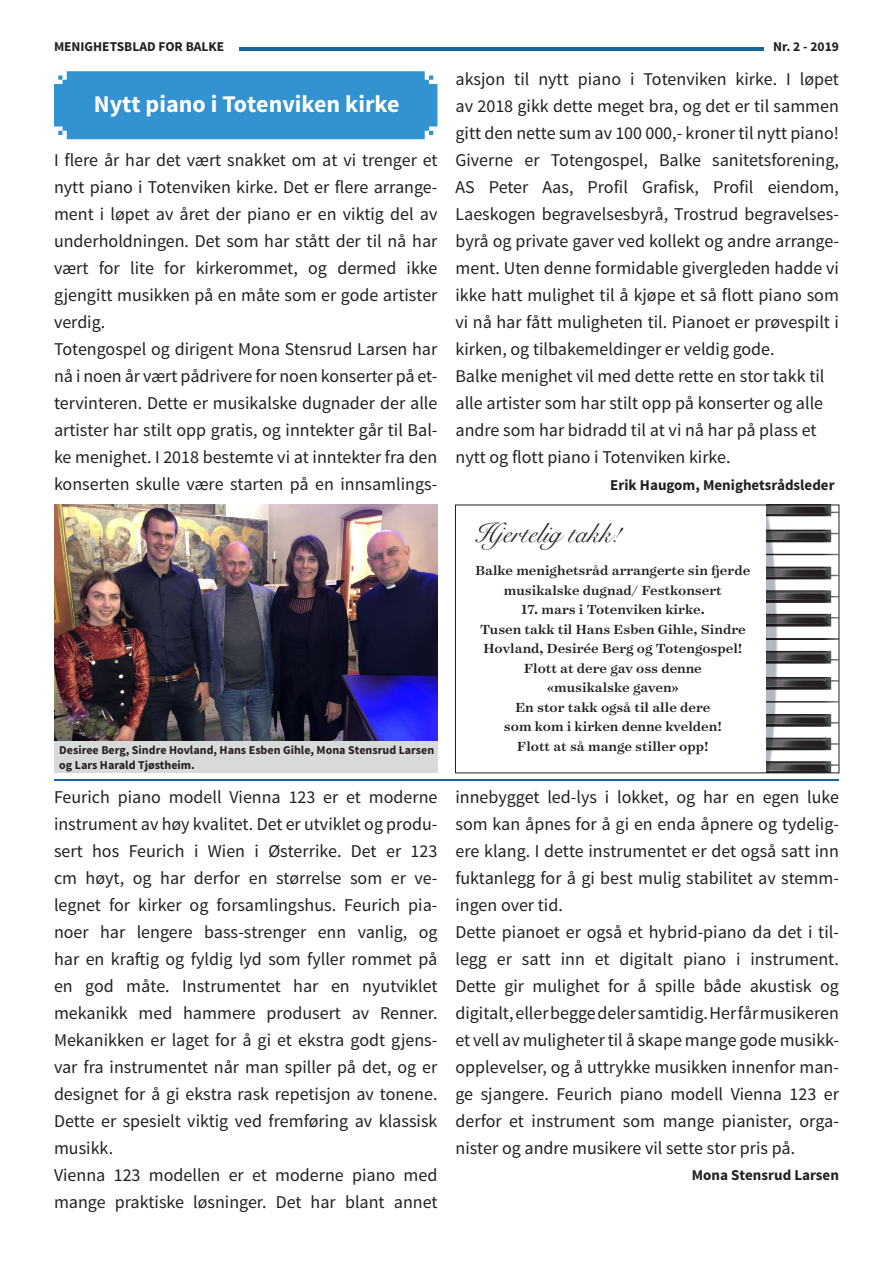
<style>
.page{position:relative;width:893px;height:1263px;background:#fff}
.page>*{position:absolute;margin:0;border:0;box-sizing:border-box;transform-origin:0 0}
.t1{font:27px "Snell Roundhand";color:#231f20}
.t2{font:700 24px "Source Sans Pro";color:#fff}
.t3{font:18px/27px "Source Sans Pro";color:#231f20;text-align:justify}
.t4{font:500 15px/19.5px "Surveyor Text";color:#231f20;text-align:center}
.t5{font:700 15px "Source Sans Pro";color:#231f20}
.t6{font:700 13.5px "Source Sans Pro";color:#231f20}
.t7{font:700 12px "Source Sans Pro";color:#231f20}
</style>
<div class="page">
<hr style="left:239px;top:47px;width:525px;height:4px;background:#19669b">
<img style="left:54px;top:505px;width:383px;height:236px">
<div style="left:54px;top:71px;width:383px;height:68px;background:#3393d0"></div>
<svg style="left:766px;top:507px;width:71px;height:264px"></svg>
<div style="left:455px;top:505px;width:384px;height:268px;border:1px solid #231f20"></div>
<div style="left:54px;top:741px;width:383px;height:32px;background:#d8d9db"></div>
<hr style="left:54px;top:779px;width:785px;height:1px;background:#18669b">
<p class="t6" style="left:54px;top:38px;width:172px">MENIGHETSBLAD FOR BALKE</p>
<p class="t6" style="left:773px;top:38px;width:67px">Nr. 2 - 2019</p>
<p class="t2" style="left:94px;top:88px;width:307px">Nytt piano i Totenviken kirke</p>
<p class="t3" style="left:54px;top:147px;width:385px">I flere år har det vært snakket om at vi trenger et nytt piano i Totenviken kirke. Det er flere arrange&shy;ment i løpet av året der piano er en viktig del av underholdningen. Det som har stått der til nå har vært for lite for kirkerommet, og dermed ikke gjengitt musikken på en måte som er gode artister verdig.</p>
<p class="t3" style="left:54px;top:336px;width:385px">Totengospel og dirigent Mona Stensrud Larsen har nå i noen år vært pådrivere for noen konserter på et&shy;tervinteren. Dette er musikalske dugnader der alle artister har stilt opp gratis, og inntekter går til Bal&shy;ke menighet. I 2018 bestemte vi at inntekter fra den konserten skulle være starten på en innsamlings-</p>
<p class="t7" style="left:59px;top:743px;width:377px">Desiree Berg, Sindre Hovland, Hans Esben Gihle, Mona Stensrud Larsen</p>
<p class="t7" style="left:59px;top:757px;width:137px">og Lars Harald Tjøstheim.</p>
<p class="t3" style="left:54px;top:784px;width:385px">Feurich piano modell Vienna 123 er et moderne instrument av høy kvalitet. Det er utviklet og produ-</p>
<p class="t3" style="left:54px;top:838px;width:385px">sert hos Feurich i Wien i Østerrike. Det er 123 cm høyt, og har derfor en størrelse som er ve&shy;legnet for kirker og forsamlingshus. Feurich pia&shy;noer har lengere bass-strenger enn vanlig, og har en kraftig og fyldig lyd som fyller rommet på en god måte. Instrumentet har en nyutviklet mekanikk med hammere produsert av Renner.<br>Mekanikken er laget for å gi et ekstra godt gjens&shy;var fra instrumentet når man spiller på det, og er designet for å gi ekstra rask repetisjon av tonene.<br>Dette er spesielt viktig ved fremføring av klassisk musikk.</p>
<p class="t3" style="left:54px;top:1162px;width:385px">Vienna 123 modellen er et moderne piano med mange praktiske løsninger. Det har blant annet</p>
<p class="t3" style="left:455px;top:66px;width:385px">aksjon til nytt piano i Totenviken kirke. I løpet av 2018 gikk dette meget bra, og det er til sammen gitt den nette sum av 100 000,- kroner til nytt piano!<br>Giverne er Totengospel, Balke sanitetsforening, AS Peter Aas, Profil Grafisk, Profil eiendom, Laeskogen begravelsesbyrå, Trostrud begravelses&shy;byrå og private gaver ved kollekt og andre arrange&shy;ment. Uten denne formidable givergleden hadde vi ikke hatt mulighet til å kjøpe et så flott piano som vi nå har fått muligheten til. Pianoet er prøvespilt i kirken, og tilbakemeldinger er veldig gode.</p>
<p class="t3" style="left:455px;top:363px;width:370px;text-align:left">Balke menighet vil med dette rette en stor takk til alle artister som har stilt opp på konserter og alle andre som har bidradd til at vi nå har på plass et nytt og flott piano i Totenviken kirke.</p>
<p class="t5" style="left:610px;top:475px;width:226px">Erik Haugom, Menighetsrådsleder</p>
<p class="t1" style="left:475px;top:512px;width:148px">Hjertelig takk!</p>
<p class="t4" style="left:476px;top:561px;width:276px">Balke menighetsråd arrangerte sin fjerde musikalske dugnad/ Festkonsert</p>
<p class="t4" style="left:521px;top:600px;width:185px">17. mars i Totenviken kirke.</p>
<p class="t4" style="left:480px;top:619px;width:267px;text-align:left">Tusen takk til Hans Esben Gihle, Sindre<br>Hovland, Desirée Berg og Totengospel!</p>
<p class="t4" style="left:524px;top:658px;width:179px">Flott at dere gav oss denne</p>
<p class="t4" style="left:547px;top:678px;width:134px">«musikalske gaven»</p>
<p class="t4" style="left:515px;top:697px;width:196px">En stor takk også til alle dere</p>
<p class="t4" style="left:504px;top:717px;width:220px">som kom i kirken denne kvelden!</p>
<p class="t4" style="left:517px;top:736px;width:193px">Flott at så mange stiller opp!</p>
<p class="t3" style="left:455px;top:784px;width:385px">innebygget led-lys i lokket, og har en egen luke som kan åpnes for å gi en enda åpnere og tydelig&shy;ere klang. I dette instrumentet er det også satt inn fuktanlegg for å gi best mulig stabilitet av stemm&shy;ingen over tid.</p>
<p class="t3" style="left:455px;top:919px;width:385px">Dette pianoet er også et hybrid-piano da det i til&shy;legg er satt inn et digitalt piano i instrument.<br>Dette gir mulighet for å spille både akustisk og digitalt, eller begge deler samtidig. Her får musikeren et vell av muligheter til å skape mange gode musikk&shy;opplevelser, og å uttrykke musikken innenfor man&shy;ge sjangere. Feurich piano modell Vienna 123 er derfor et instrument som mange pianister, orga&shy;nister og andre musikere vil sette stor pris på.</p>
<p class="t5" style="left:692px;top:1165px;width:149px">Mona Stensrud Larsen</p>
</div>
